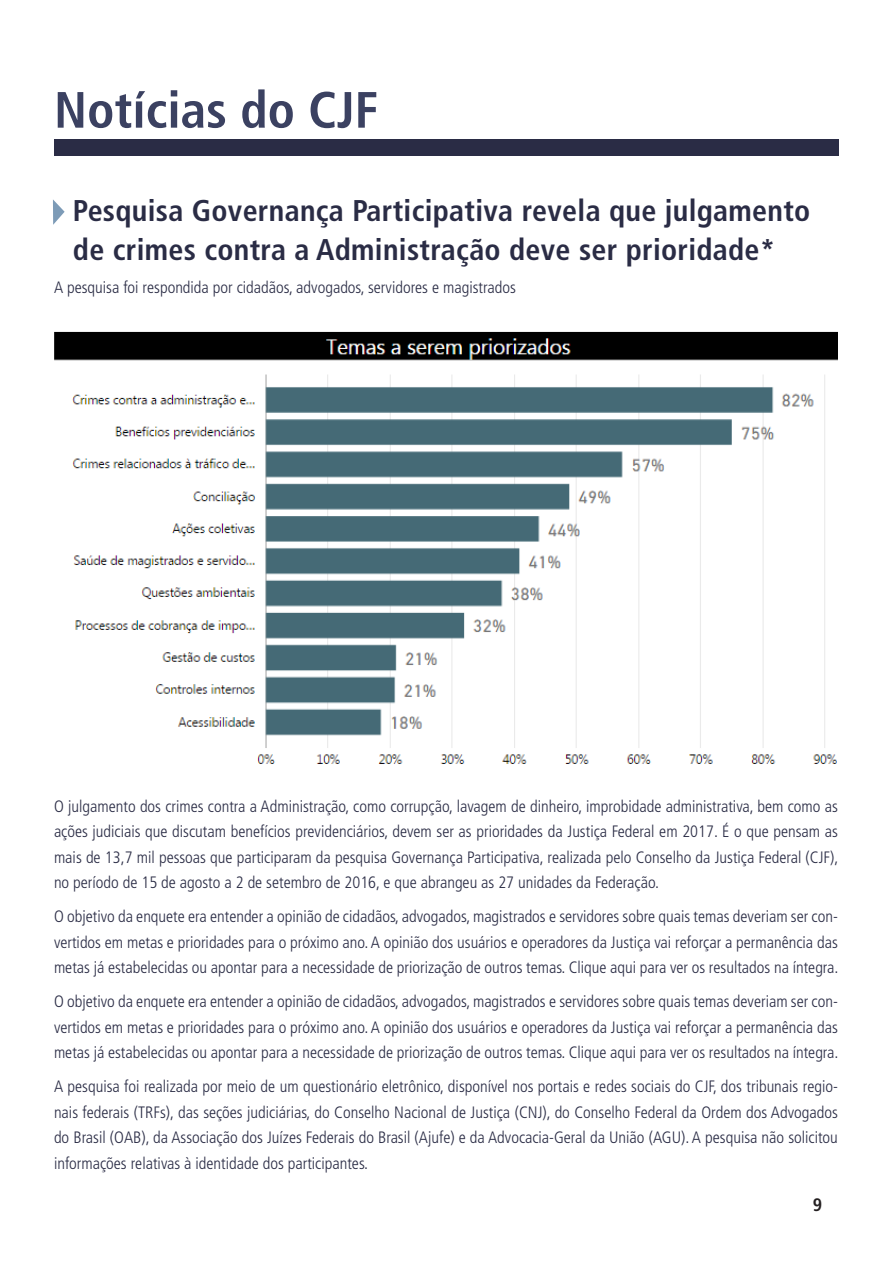
<style>
.page{position:relative;width:893px;height:1263px;background:#fff}
.page>*{position:absolute;margin:0;border:0;box-sizing:border-box;transform-origin:0 0}
.t1{font:condensed 51px "Frutiger 67 Bold";color:#3b4161}
.t2{font:condensed 30px/39px "Frutiger 67 Bold";letter-spacing:.01em;color:#2a2c45}
.t3{font:condensed 18px "Frutiger 67 Bold";color:#231f20}
.texto_padrão{font:condensed 16.5px/25.5px "Frutiger 47 Light";color:#2a2c45;text-align:justify}
</style>
<div class="page">
<div style="left:54px;top:139px;width:785px;height:17px;background:#2a2c45"></div>
<svg style="left:53px;top:199px;width:12px;height:26px"></svg>
<img style="left:54px;top:331px;width:784px;height:433px">
<p class="t1" style="left:54px;top:80px;width:326px">Notícias do CJF</p>
<p class="t2" style="left:73px;top:191px;width:739px">Pesquisa Governança Participativa revela que julgamento de crimes contra a Administração deve ser prioridade*</p>
<p class="texto_padrão" style="left:54px;top:275px;width:463px">A pesquisa foi respondida por cidadãos, advogados, servidores e magistrados</p>
<p class="texto_padrão" style="left:54px;top:793px;width:786px">O julgamento dos crimes contra a Administração, como corrupção, lavagem de dinheiro, improbidade administrativa, bem como as ações judiciais que discutam benefícios previdenciários, devem ser as prioridades da Justiça Federal em 2017. É o que pensam as mais de 13,7 mil pessoas que participaram da pesquisa Governança Participativa, realizada pelo Conselho da Justiça Federal (CJF), no período de 15 de agosto a 2 de setembro de 2016, e que abrangeu as 27 unidades da Federação.</p>
<p class="texto_padrão" style="left:54px;top:904px;width:786px">O objetivo da enquete era entender a opinião de cidadãos, advogados, magistrados e servidores sobre quais temas deveriam ser con&shy;vertidos em metas e prioridades para o próximo ano. A opinião dos usuários e operadores da Justiça vai reforçar a permanência das metas já estabelecidas ou apontar para a necessidade de priorização de outros temas. Clique aqui para ver os resultados na íntegra.</p>
<p class="texto_padrão" style="left:54px;top:989px;width:786px">O objetivo da enquete era entender a opinião de cidadãos, advogados, magistrados e servidores sobre quais temas deveriam ser con&shy;vertidos em metas e prioridades para o próximo ano. A opinião dos usuários e operadores da Justiça vai reforçar a permanência das metas já estabelecidas ou apontar para a necessidade de priorização de outros temas. Clique aqui para ver os resultados na íntegra.</p>
<p class="texto_padrão" style="left:54px;top:1074px;width:785px">A pesquisa foi realizada por meio de um questionário eletrônico, disponível nos portais e redes sociais do CJF, dos tribunais regio&shy;nais federais (TRFs), das seções judiciárias, do Conselho Nacional de Justiça (CNJ), do Conselho Federal da Ordem dos Advogados do Brasil (OAB), da Associação dos Juízes Federais do Brasil (Ajufe) e da Advocacia-Geral da União (AGU). A pesquisa não solicitou informações relativas à identidade dos participantes.</p>
<p class="t3" style="left:813px;top:1194px;width:11px">9</p>
</div>
